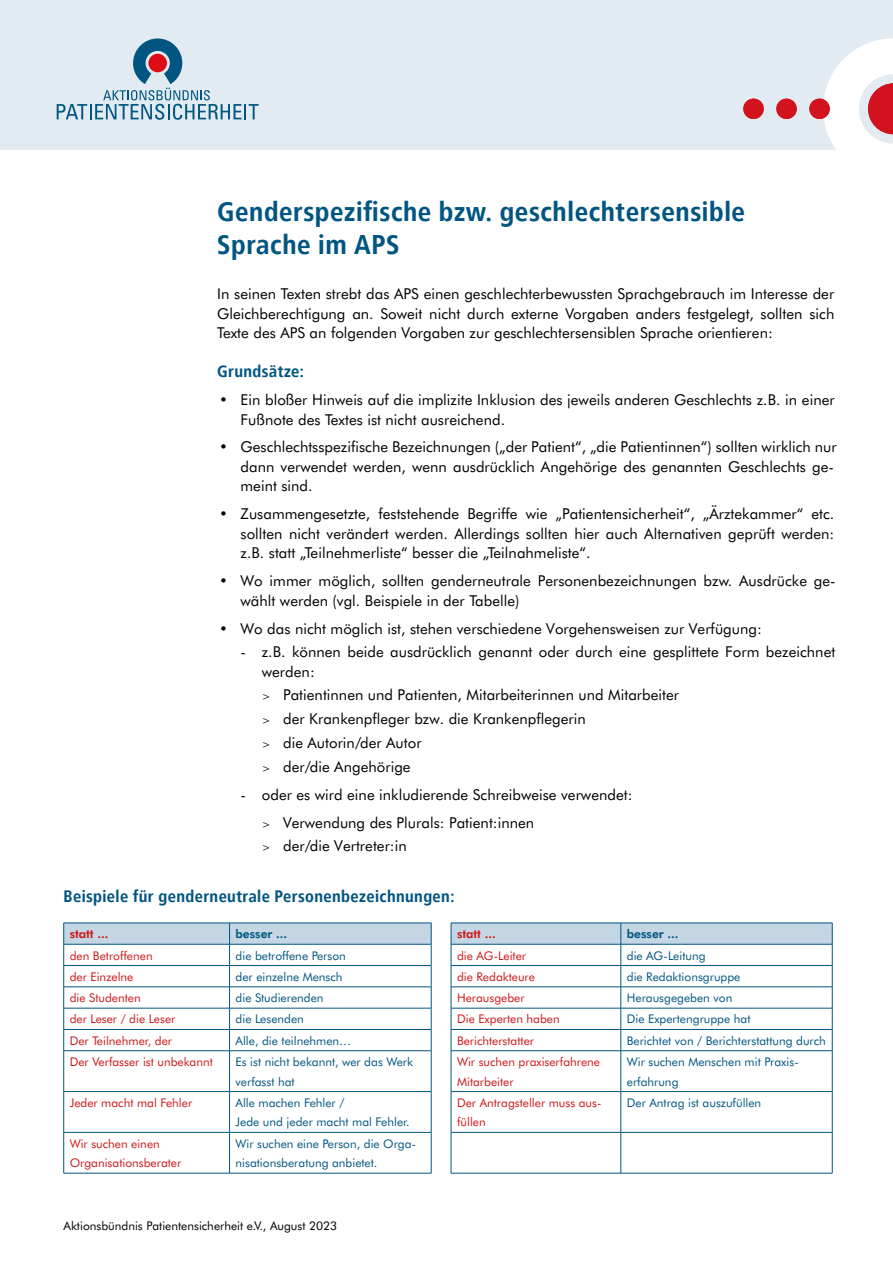
<style>
.page{position:relative;width:893px;height:1263px;background:#fff}
.page>*{position:absolute;margin:0;border:0;box-sizing:border-box;transform-origin:0 0}
.t1{font:700 27px/32.4px "Transit Offc";color:#005681}
.t2{font:700 16.5px "Transit Offc";color:#005681}
.t3{font:15px/19.5px "Futura BT";color:#000}
.t4{font:12px/19.5px "Futura BT";color:#005681}
.t5{font:12px/19.5px "Futura BT";color:#cd1719}
.t6{font:12px "Futura BT";color:#000}
.t7{font:700 12px "Futura BT";color:#005681}
.t8{font:700 12px "Futura BT";color:#cd1719}
.s1{font-size:10.5px}
</style>
<div class="page">
<hr style="left:64px;top:1050px;width:166px;height:1px;background:#005681">
<hr style="left:63px;top:1051px;width:1px;height:40px;background:#005681">
<hr style="left:230px;top:1050px;width:201px;height:1px;background:#005681">
<hr style="left:229px;top:1051px;width:1px;height:40px;background:#005681">
<hr style="left:431px;top:1051px;width:1px;height:40px;background:#005681">
<hr style="left:64px;top:1091px;width:166px;height:1px;background:#005681">
<hr style="left:63px;top:1092px;width:1px;height:40px;background:#005681">
<hr style="left:230px;top:1091px;width:201px;height:1px;background:#005681">
<hr style="left:229px;top:1092px;width:1px;height:40px;background:#005681">
<hr style="left:431px;top:1092px;width:1px;height:40px;background:#005681">
<hr style="left:64px;top:1132px;width:166px;height:1px;background:#005681">
<hr style="left:63px;top:1132px;width:1px;height:41px;background:#005681">
<hr style="left:230px;top:1132px;width:201px;height:1px;background:#005681">
<hr style="left:229px;top:1132px;width:1px;height:41px;background:#005681">
<hr style="left:431px;top:1132px;width:1px;height:41px;background:#005681">
<hr style="left:64px;top:1173px;width:166px;height:1px;background:#005681">
<hr style="left:230px;top:1173px;width:201px;height:1px;background:#005681">
<svg style="left:63px;top:923px;width:770px;height:127px"></svg>
<hr style="left:451px;top:1050px;width:170px;height:1px;background:#005681">
<hr style="left:451px;top:1051px;width:1px;height:40px;background:#005681">
<hr style="left:621px;top:1050px;width:211px;height:1px;background:#005681">
<hr style="left:621px;top:1051px;width:1px;height:40px;background:#005681">
<hr style="left:832px;top:1051px;width:1px;height:40px;background:#005681">
<hr style="left:451px;top:1091px;width:170px;height:1px;background:#005681">
<hr style="left:451px;top:1092px;width:1px;height:40px;background:#005681">
<hr style="left:621px;top:1091px;width:211px;height:1px;background:#005681">
<hr style="left:621px;top:1092px;width:1px;height:40px;background:#005681">
<hr style="left:832px;top:1092px;width:1px;height:40px;background:#005681">
<hr style="left:451px;top:1132px;width:170px;height:1px;background:#005681">
<hr style="left:451px;top:1132px;width:1px;height:41px;background:#005681">
<hr style="left:621px;top:1132px;width:211px;height:1px;background:#005681">
<hr style="left:621px;top:1132px;width:1px;height:41px;background:#005681">
<hr style="left:832px;top:1132px;width:1px;height:41px;background:#005681">
<hr style="left:451px;top:1173px;width:170px;height:1px;background:#005681">
<hr style="left:621px;top:1173px;width:211px;height:1px;background:#005681">
<div style="left:0;top:0;width:893px;height:150px;background:#e3ebf2"></div>
<svg style="left:809px;top:38px;width:84px;height:112px"></svg>
<div style="left:809px;top:99px;width:21px;height:20px;background:#d2131e;border-radius:50%"></div>
<div style="left:776px;top:99px;width:21px;height:20px;background:#d2131e;border-radius:50%"></div>
<div style="left:743px;top:99px;width:21px;height:20px;background:#d2131e;border-radius:50%"></div>
<svg style="left:57px;top:38px;width:202px;height:82px"></svg>
<div style="left:148px;top:54px;width:19px;height:18px;background:#dc0d15;border-radius:50%"></div>
<h1 class="t1" style="left:217px;top:195px;width:530px">Genderspezifische bzw. geschlechtersensible<br>Sprache im APS</h1>
<p class="t3" style="left:217px;top:284px;width:619px;text-align:justify">In seinen Texten strebt das APS einen geschlechterbewussten Sprachgebrauch im Interesse der Gleichberechtigung an. Soweit nicht durch externe Vorgaben anders festgelegt, sollten sich Texte des APS an folgenden Vorgaben zur geschlechtersensiblen Sprache orientieren:</p>
<p class="t2" style="left:217px;top:361px;width:89px">Grundsätze:</p>
<p class="t3" style="left:241px;top:390px;width:596px;text-indent:-21px">• Ein bloßer Hinweis auf die implizite Inklusion des jeweils anderen Geschlechts z.B. in einer<br>Fußnote des Textes ist nicht ausreichend.</p>
<p class="t3" style="left:241px;top:437px;width:598px;text-indent:-21px">• Geschlechtsspezifische Bezeichnungen („der Patient“, „die Patientinnen“) sollten wirklich nur dann verwendet werden, wenn ausdrücklich Angehörige des genannten Geschlechts ge&shy;meint sind.</p>
<p class="t3" style="left:241px;top:504px;width:595px;text-align:justify;text-indent:-21px">• Zusammengesetzte, feststehende Begriffe wie „Patientensicherheit“, „Ärztekammer“ etc. sollten nicht verändert werden. Allerdings sollten hier auch Alternativen geprüft werden: z.B. statt „Teilnehmerliste“ besser die „Teilnahmeliste“.</p>
<p class="t3" style="left:241px;top:571px;width:597px;text-indent:-21px">• Wo immer möglich, sollten genderneutrale Personenbezeichnungen bzw. Ausdrücke ge&shy;wählt werden (vgl. Beispiele in der Tabelle)</p>
<p class="t3" style="left:219px;top:618px;width:544px">• Wo das nicht möglich ist, stehen verschiedene Vorgehensweisen zur Verfügung:</p>
<p class="t3" style="left:262px;top:642px;width:575px;text-indent:-21px">- z.B. können beide ausdrücklich genannt oder durch eine gesplittete Form bezeichnet werden:</p>
<p class="t3" style="left:262px;top:683px;width:419px;line-height:23.7px"><span class="s1">&gt;</span> Patientinnen und Patienten, Mitarbeiterinnen und Mitarbeiter <span class="s1">&gt;</span> der Krankenpfleger bzw. die Krankenpflegerin<br><span class="s1">&gt;</span> die Autorin/der Autor<br><span class="s1">&gt;</span> der/die Angehörige</p>
<p class="t3" style="left:262px;top:780px;width:372px;line-height:28px;text-indent:-21px">- oder es wird eine inkludierende Schreibweise verwendet: <span class="s1">&gt;</span> Verwendung des Plurals: Patient:innen</p>
<p class="t3" style="left:262px;top:836px;width:146px"><span class="s1">&gt;</span> der/die Vertreter:in</p>
<p class="t2" style="left:64px;top:886px;width:393px">Beispiele für genderneutrale Personenbezeichnungen:</p>
<p class="t8" style="left:70px;top:926px;width:40px">statt ...</p>
<p class="t7" style="left:236px;top:926px;width:53px">besser ...</p>
<p class="t8" style="left:457px;top:926px;width:40px">statt ...</p>
<p class="t7" style="left:627px;top:926px;width:53px">besser ...</p>
<p class="t5" style="left:70px;top:945px;width:84px">den Betroffenen</p>
<p class="t4" style="left:236px;top:945px;width:112px">die betroffene Person</p>
<p class="t5" style="left:457px;top:945px;width:70px">die AG-Leiter</p>
<p class="t4" style="left:627px;top:945px;width:80px">die AG-Leitung</p>
<p class="t5" style="left:70px;top:967px;width:65px">der Einzelne</p>
<p class="t4" style="left:236px;top:967px;width:109px">der einzelne Mensch</p>
<p class="t5" style="left:457px;top:967px;width:79px">die Redakteure</p>
<p class="t4" style="left:627px;top:967px;width:115px">die Redaktionsgruppe</p>
<p class="t5" style="left:70px;top:988px;width:72px">die Studenten</p>
<p class="t4" style="left:236px;top:988px;width:90px">die Studierenden</p>
<p class="t5" style="left:457px;top:988px;width:69px">Herausgeber</p>
<p class="t4" style="left:627px;top:988px;width:107px">Herausgegeben von</p>
<p class="t5" style="left:70px;top:1009px;width:107px">der Leser / die Leser</p>
<p class="t4" style="left:236px;top:1009px;width:70px">die Lesenden</p>
<p class="t5" style="left:457px;top:1009px;width:104px">Die Experten haben</p>
<p class="t4" style="left:627px;top:1009px;width:125px">Die Expertengruppe hat</p>
<p class="t5" style="left:70px;top:1030px;width:104px">Der Teilnehmer, der</p>
<p class="t4" style="left:236px;top:1030px;width:117px">Alle, die teilnehmen…</p>
<p class="t5" style="left:457px;top:1030px;width:79px">Berichterstatter</p>
<p class="t4" style="left:627px;top:1030px;width:200px">Berichtet von / Berichterstattung durch</p>
<p class="t5" style="left:70px;top:1052px;width:145px">Der Verfasser ist unbekannt</p>
<p class="t4" style="left:236px;top:1052px;width:179px">Es ist nicht bekannt, wer das Werk verfasst hat</p>
<p class="t5" style="left:457px;top:1052px;width:145px">Wir suchen praxiserfahrene<br>Mitarbeiter</p>
<p class="t4" style="left:627px;top:1052px;width:174px">Wir suchen Menschen mit Praxis&shy;erfahrung</p>
<p class="t5" style="left:70px;top:1093px;width:124px">Jeder macht mal Fehler</p>
<p class="t4" style="left:236px;top:1093px;width:176px">Alle machen Fehler /<br>Jede und jeder macht mal Fehler.</p>
<p class="t5" style="left:457px;top:1093px;width:146px">Der Antragsteller muss aus&shy;füllen</p>
<p class="t4" style="left:627px;top:1093px;width:136px">Der Antrag ist auszufüllen</p>
<p class="t5" style="left:70px;top:1133px;width:113px">Wir suchen einen<br>Organisationsberater</p>
<p class="t4" style="left:236px;top:1133px;width:182px">Wir suchen eine Person, die Orga&shy;nisationsberatung anbietet.</p>
<p class="t6" style="left:64px;top:1217px;width:275px">Aktionsbündnis Patientensicherheit e.V., August 2023</p>
</div>
